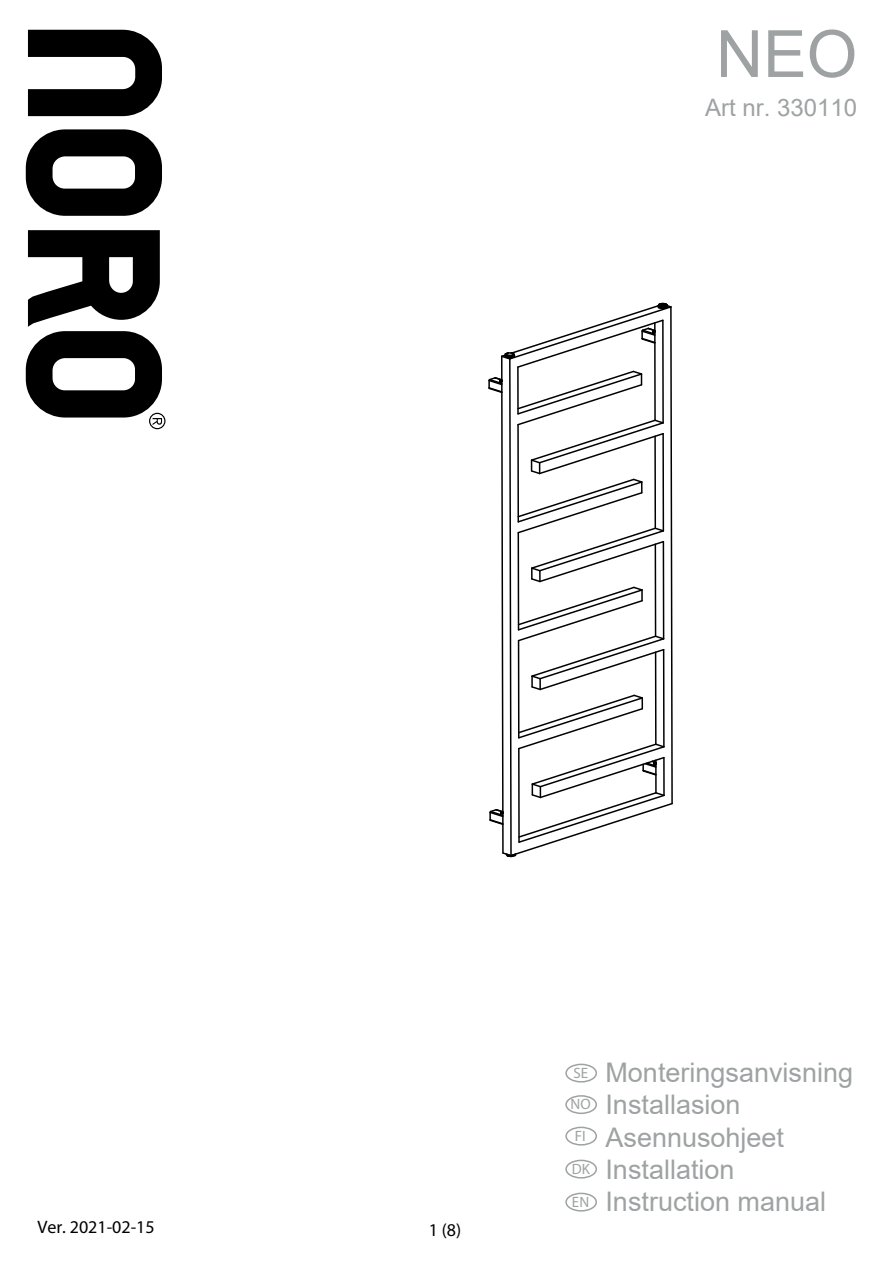
<style>
.page{position:relative;width:893px;height:1263px;background:#fff}
.page>*{position:absolute;margin:0;border:0;box-sizing:border-box;transform-origin:0 0}
.t1{font:65.25px "Arial";color:#9ea2a3}
.t2{font:27px/32.4px "Arial";color:#9ea2a3}
.t3{font:24px "Arial";color:#9ea2a3}
.t4{font:18px "Myriad Pro";color:#000001}
.t5{font:15px/31.5px "Myriad Pro";color:#9ea2a3;text-align:center}
</style>
<div class="page">
<div style="left:565px;top:1064px;width:32px;height:18px;border:2px solid #9ea2a3;border-radius:50%"></div>
<div style="left:565px;top:1095px;width:32px;height:19px;border:2px solid #9ea2a3;border-radius:50%"></div>
<div style="left:565px;top:1127px;width:32px;height:18px;border:2px solid #9ea2a3;border-radius:50%"></div>
<div style="left:565px;top:1160px;width:32px;height:18px;border:2px solid #9ea2a3;border-radius:50%"></div>
<div style="left:565px;top:1193px;width:32px;height:18px;border:2px solid #9ea2a3;border-radius:50%"></div>
<svg style="left:28px;top:30px;width:134px;height:86px"></svg>
<svg style="left:26px;top:129px;width:136px;height:87px"></svg>
<svg style="left:25px;top:230px;width:140px;height:199px"></svg>
<svg style="left:488px;top:302px;width:185px;height:556px"></svg>
<h1 class="t1" style="left:716px;top:9px;width:143px">NEO</h1>
<p class="t3" style="left:705px;top:91px;width:154px">Art nr. 330110</p>
<p class="t4" style="left:37px;top:1216px;width:119px">Ver. 2021-02-15</p>
<p class="t4" style="left:429px;top:1219px;width:34px">1 (8)</p>
<p class="t5" style="left:570px;top:1057px;width:22px">SE<br>NO<br>FI</p>
<p class="t5" style="left:572px;top:1153px;width:20px">DK</p>
<p class="t5" style="left:572px;top:1186px;width:19px">EN</p>
<p class="t2" style="left:605px;top:1056px;width:249px">Monteringsanvisning<br>Installasion<br>Asennusohjeet<br>Installation<br>Instruction manual</p>
</div>
